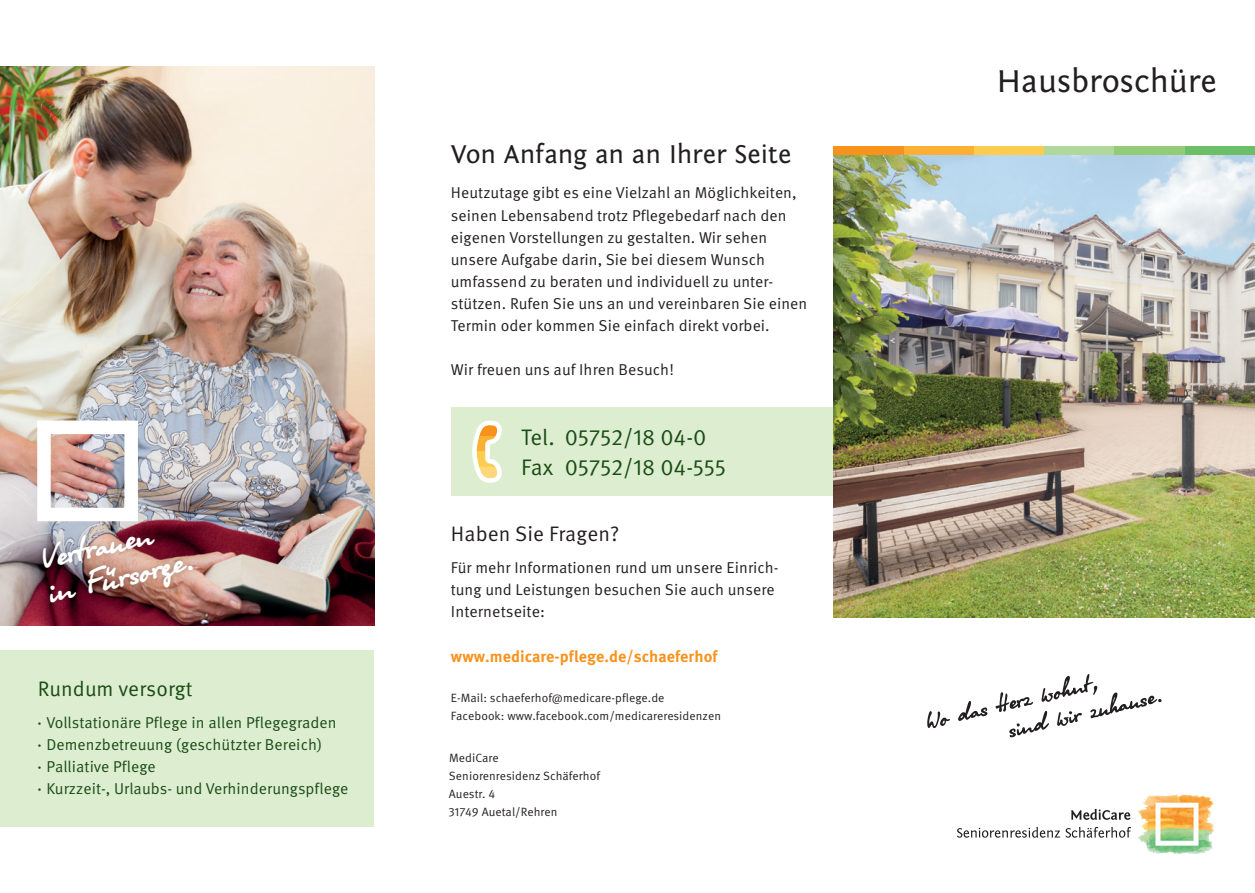
<style>
.page{position:relative;width:1255px;height:893px;background:#fff}
.page>*{position:absolute;margin:0;border:0;box-sizing:border-box;transform-origin:0 0}
.t1{font:39px/34.5px "Olga";color:#fff}
.t2{font:33px "Fontin Sans CR";color:#231f20}
.t3{font:27px "Fontin Sans CR";letter-spacing:-.005em;color:#231f20}
.t4{font:22.5px/30px "Meta OT Norm";color:#194c16}
.t5{font:21px "Meta OT Norm";letter-spacing:.005em;color:#231f20}
.t6{font:21px "Meta OT Norm";color:#194c16}
.t7{font:700 16.05px "Meta OT";letter-spacing:.005em;color:#f7931d}
.t8{font:16.05px "Meta OT Norm";letter-spacing:.005em;color:#231f20}
.t9{font:15.75px/22px "Meta OT Norm";letter-spacing:.005em;color:#231f20}
.t10{font:15.75px "Meta OT Norm";letter-spacing:.005em;color:#194c16}
.t11{font:12px/18px "Meta OT Norm";letter-spacing:.005em;color:#231f20}
.s1{font-size:6.75px}
</style>
<div class="page">
<div style="left:451px;top:408px;width:382px;height:88px;background:#ddedd0"></div>
<img style="left:0;top:66px;width:374px;height:559px">
<img style="left:833px;top:154px;width:421px;height:463px">
<div style="left:37px;top:421px;width:101px;height:100px;border:14px solid #fff"></div>
<img style="left:31px;top:506px;width:171px;height:114px">
<div style="left:0;top:650px;width:374px;height:177px;background:#ddedd0"></div>
<svg style="left:927px;top:674px;width:234px;height:63px"></svg>
<div style="left:833px;top:146px;width:71px;height:8px;background:#f7931d"></div>
<div style="left:904px;top:146px;width:70px;height:8px;background:#fbb033"></div>
<div style="left:974px;top:146px;width:70px;height:8px;background:#fecc4e"></div>
<div style="left:1044px;top:146px;width:70px;height:8px;background:#b1d89b"></div>
<div style="left:1114px;top:146px;width:70px;height:8px;background:#93cc77"></div>
<div style="left:1184px;top:146px;width:70px;height:8px;background:#6bc067"></div>
<svg style="left:472px;top:420px;width:29px;height:63px"></svg>
<img style="left:1129px;top:794px;width:85px;height:60px">
<svg style="left:1071px;top:809px;width:59px;height:11px"></svg>
<svg style="left:957px;top:827px;width:174px;height:11px"></svg>
<h1 class="t1" style="left:37px;top:541px;width:154px;rotate:-13deg">Vertrauen<br>in Fürsorge.</h1>
<h3 class="t6" style="left:38px;top:676px;width:156px">Rundum versorgt</h3>
<p class="t10" style="left:38px;top:713px;width:300px"><span class="s1">•</span> Vollstationäre Pflege in allen Pflegegraden</p>
<p class="t10" style="left:38px;top:735px;width:286px"><span class="s1">•</span> Demenzbetreuung (geschützter Bereich)</p>
<p class="t10" style="left:38px;top:757px;width:119px"><span class="s1">•</span> Palliative Pflege</p>
<p class="t10" style="left:38px;top:779px;width:312px"><span class="s1">•</span> Kurzzeit-, Urlaubs- und Verhinderungspflege</p>
<h3 class="t3" style="left:451px;top:140px;width:342px">Von Anfang an an Ihrer Seite</h3>
<p class="t9" style="left:451px;top:182px;width:358px">Heutzutage gibt es eine Vielzahl an Möglichkeiten, seinen Lebensabend trotz Pflegebedarf nach den eigenen Vorstellungen zu gestalten. Wir sehen unsere Aufgabe darin, Sie bei diesem Wunsch umfassend zu beraten und individuell zu unter&shy;stützen. Rufen Sie uns an und vereinbaren Sie einen Termin oder kommen Sie einfach direkt vorbei.</p>
<p class="t9" style="left:451px;top:359px;width:224px">Wir freuen uns auf Ihren Besuch!</p>
<h3 class="t4" style="left:564px;top:423px;width:163px;text-indent:-44px">Tel. 05752/18 04-0<br>05752/18 04-555</h3>
<h3 class="t4" style="left:521px;top:453px;width:34px">Fax</h3>
<h3 class="t5" style="left:451px;top:521px;width:170px">Haben Sie Fragen?</h3>
<p class="t9" style="left:451px;top:557px;width:327px">Für mehr Informationen rund um unsere Einrich&shy;tung und Leistungen besuchen Sie auch unsere</p>
<p class="t8" style="left:451px;top:602px;width:96px">Internetseite:</p>
<p class="t7" style="left:451px;top:646px;width:268px">www.medicare-pflege.de/schaeferhof</p>
<p class="t11" style="left:451px;top:689px;width:271px">E-Mail: schaeferhof@medicare-pflege.de<br>Facebook: www.facebook.com/medicareresidenzen</p>
<p class="t11" style="left:448px;top:749px;width:153px">MediCare<br>Seniorenresidenz Schäferhof<br>Auestr. 4<br>31749 Auetal/Rehren</p>
<h2 class="t2" style="left:996px;top:63px;width:222px">Hausbroschüre</h2>
</div>
